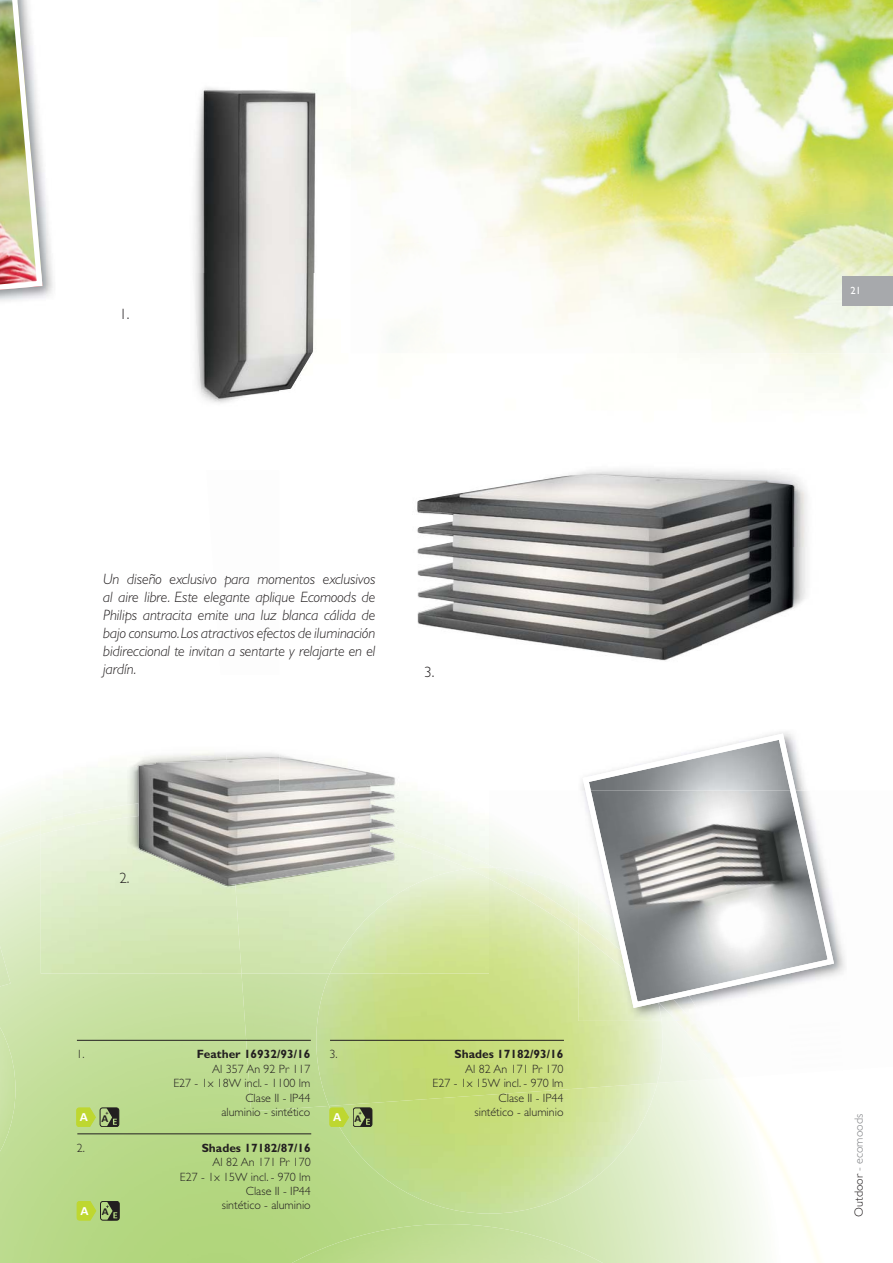
<style>
.page{position:relative;width:893px;height:1263px;background:#fff}
.page>*{position:absolute;margin:0;border:0;box-sizing:border-box;transform-origin:0 0}
.t1{font:italic 300 15px/18px "Gill Sans MT Pro";color:#231f20;text-align:justify}
.t2{font:300 15px "Gill Sans Std";color:#231f20}
.t3{font:700 12.3px "Calibri";color:#fff;scale:1.09 1}
.t4{font:300 12px/14.4px "Gill Sans Std";color:#231f20;text-align:right}
.t5{font:700 12px "Gill Sans Std";color:#231f20}
.t6{font:300 12px "Gill Sans Std";color:#808285}
.t7{font:10.5px "Gill Sans Std";color:#fff}
.s1{font-size:10.5px;color:#231f20}
.s2{color:#231f20}
</style>
<div class="page">
<img style="left:0;top:792px;width:734px;height:471px">
<img style="left:0;top:945px;width:11px;height:42px">
<img style="left:291px;top:1224px;width:312px;height:39px">
<img style="left:0;top:1026px;width:16px;height:127px">
<img style="left:329px;top:1106px;width:328px;height:108px">
<img style="left:0;top:821px;width:41px;height:27px">
<img style="left:722px;top:1078px;width:30px;height:47px">
<img style="left:635px;top:0;width:258px;height:210px">
<img style="left:351px;top:0;width:284px;height:241px">
<img style="left:437px;top:210px;width:456px;height:143px">
<img style="left:389px;top:241px;width:57px;height:112px">
<img style="left:489px;top:792px;width:89px;height:73px">
<img style="left:489px;top:813px;width:83px;height:54px">
<img style="left:569px;top:865px;width:9px;height:2px">
<img style="left:242px;top:974px;width:105px;height:137px">
<img style="left:662px;top:1021px;width:66px;height:63px">
<img style="left:316px;top:933px;width:346px;height:173px">
<svg style="left:489px;top:865px;width:6px;height:2px"></svg>
<img style="left:676px;top:1021px;width:58px;height:57px">
<img style="left:489px;top:867px;width:89px;height:66px">
<img style="left:578px;top:792px;width:267px;height:229px">
<img style="left:578px;top:892px;width:81px;height:129px">
<img style="left:659px;top:1008px;width:34px;height:13px">
<img style="left:578px;top:917px;width:4px;height:54px">
<svg style="left:582px;top:742px;width:252px;height:266px"></svg>
<img style="left:45px;top:194px;width:8px;height:104px">
<img style="left:0;top:0;width:45px;height:301px">
<div style="left:842px;top:276px;width:51px;height:30px;background:#a7a9ac"></div>
<img style="left:41px;top:752px;width:185px;height:222px">
<img style="left:41px;top:803px;width:97px;height:31px">
<img style="left:226px;top:753px;width:263px;height:221px">
<img style="left:330px;top:869px;width:159px;height:105px">
<img style="left:394px;top:827px;width:95px;height:42px">
<img style="left:468px;top:867px;width:21px;height:12px">
<img style="left:138px;top:758px;width:256px;height:127px">
<img style="left:576px;top:353px;width:285px;height:194px">
<img style="left:779px;top:547px;width:28px;height:186px">
<img style="left:582px;top:733px;width:213px;height:58px">
<img style="left:444px;top:753px;width:45px;height:38px">
<img style="left:279px;top:753px;width:165px;height:38px">
<img style="left:279px;top:758px;width:115px;height:33px">
<img style="left:417px;top:474px;width:376px;height:185px">
<img style="left:194px;top:0;width:157px;height:274px">
<img style="left:195px;top:274px;width:43px;height:129px">
<img style="left:204px;top:91px;width:111px;height:307px">
<hr style="left:330px;top:1040px;width:234px;height:1px;background:#231f20">
<svg style="left:330px;top:1108px;width:19px;height:19px"></svg>
<div style="left:353px;top:1108px;width:19px;height:19px;border:1px solid #231f20;border-radius:2px"></div>
<svg style="left:359px;top:1108px;width:13px;height:19px"></svg>
<hr style="left:77px;top:1133px;width:234px;height:1px;background:#231f20">
<svg style="left:77px;top:1201px;width:19px;height:19px"></svg>
<div style="left:100px;top:1201px;width:19px;height:19px;border:1px solid #231f20;border-radius:2px"></div>
<svg style="left:106px;top:1201px;width:13px;height:19px"></svg>
<hr style="left:77px;top:1040px;width:234px;height:1px;background:#231f20">
<svg style="left:76px;top:1108px;width:20px;height:19px"></svg>
<div style="left:100px;top:1108px;width:19px;height:19px;border:1px solid #231f20;border-radius:2px"></div>
<svg style="left:106px;top:1108px;width:13px;height:19px"></svg>
<p class="t2" style="left:119px;top:308px;width:12px">1.</p>
<p class="t1" style="left:103px;top:571px;width:274px">Un diseño exclusivo para momentos exclusivos al aire libre. Este elegante aplique Ecomoods de Philips antracita emite una luz blanca cálida de bajo consumo. Los atractivos efectos de iluminación bidireccional te invitan a sentarte y relajarte en el jardín.</p>
<p class="t2" style="left:424px;top:666px;width:12px">3.</p>
<p class="t2" style="left:119px;top:872px;width:12px">2.</p>
<p class="t4" style="left:76px;top:1048px;width:10px">1.</p>
<p class="t5" style="left:197px;top:1050px;width:115px">Feather 16932/93/16</p>
<p class="t4" style="left:173px;top:1063px;width:138px">Al 357 An 92 Pr 117<br>E27 - 1x 18W incl. - 1100 lm<br>Clase II - IP44<br>aluminio - sintético</p>
<p class="t3" style="left:80px;top:1110px;width:28px">A <span class="s1">A</span></p>
<p class="t4" style="left:77px;top:1142px;width:10px">2.</p>
<p class="t5" style="left:202px;top:1143px;width:111px">Shades 17182/87/16</p>
<p class="t4" style="left:180px;top:1156px;width:132px">Al 82 An 171 Pr 170<br>E27 - 1x 15W incl. - 970 lm<br>Clase II - IP44<br>sintético - aluminio</p>
<p class="t3" style="left:80px;top:1204px;width:28px">A <span class="s1">A</span></p>
<p class="t4" style="left:330px;top:1048px;width:10px">3.</p>
<p class="t5" style="left:454px;top:1050px;width:111px">Shades 17182/93/16</p>
<p class="t4" style="left:432px;top:1063px;width:132px">Al 82 An 171 Pr 170<br>E27 - 1x 15W incl. - 970 lm<br>Clase II - IP44<br>sintético - aluminio</p>
<p class="t3" style="left:333px;top:1110px;width:28px">A <span class="s1">A</span></p>
<p class="t7" style="left:850px;top:287px;width:12px">21</p>
<p class="t6" style="left:854px;top:1217px;width:104px;rotate:-90deg"><span class="s2">Outdoor</span> - ecomoods</p>
</div>
